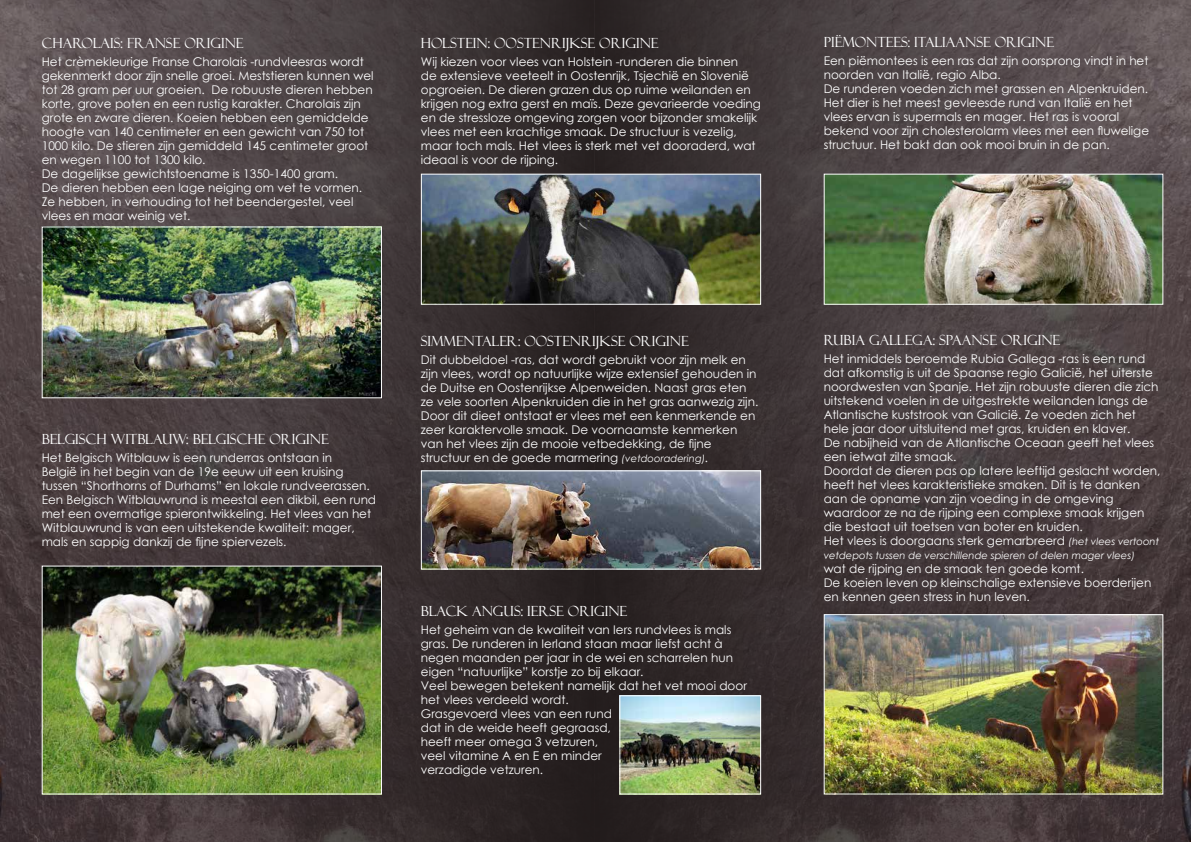
<style>
.page{position:relative;width:1191px;height:842px;background:#fff}
.page>*{position:absolute;margin:0;border:0;box-sizing:border-box;transform-origin:0 0}
.t1{font:14px "Felix Titling";color:#fff}
.t2{font:12px/14px "Century Gothic";color:#fff}
.t3{font:italic 10px "Century Gothic";color:#fff}
.s1{font-style:italic;font-size:10px}
.s2{font-style:italic}
</style>
<div class="page">
<img style="left:0;top:0;width:1191px;height:842px">
<img style="left:44px;top:228px;width:336px;height:168px">
<img style="left:44px;top:568px;width:336px;height:224px">
<img style="left:423px;top:472px;width:336px;height:96px">
<div style="left:421px;top:470px;width:340px;height:100px;border:1px solid #fff"></div>
<img style="left:423px;top:176px;width:336px;height:127px">
<div style="left:421px;top:174px;width:340px;height:131px;border:1px solid #fff"></div>
<img style="left:621px;top:697px;width:138px;height:95px">
<div style="left:619px;top:695px;width:142px;height:99px;border:1px solid #fff"></div>
<img style="left:825px;top:176px;width:336px;height:127px">
<div style="left:823px;top:174px;width:340px;height:131px;border:1px solid #fff"></div>
<img style="left:825px;top:616px;width:336px;height:176px">
<div style="left:823px;top:614px;width:340px;height:180px;border:1px solid #fff"></div>
<p class="t1" style="left:42px;top:35px;width:203px">CHAROLAIS: FRANSE ORIGINE</p>
<p class="t2" style="left:42px;top:54px;width:333px">Het crèmekleurige Franse Charolais -rundvleesras wordt gekenmerkt door zijn snelle groei. Meststieren kunnen wel tot 28 gram per uur groeien. De robuuste dieren hebben korte, grove poten en een rustig karakter. Charolais zijn grote en zware dieren. Koeien hebben een gemiddelde hoogte van 140 centimeter en een gewicht van 750 tot 1000 kilo. De stieren zijn gemiddeld 145 centimeter groot en wegen 1100 tot 1300 kilo.<br>De dagelijkse gewichtstoename is 1350-1400 gram.<br>De dieren hebben een lage neiging om vet te vormen.<br>Ze hebben, in verhouding tot het beendergestel, veel vlees en maar weinig vet.</p>
<p class="t1" style="left:42px;top:431px;width:288px">BELGISCH WITBLAUW: BELGISCHE ORIGINE</p>
<p class="t2" style="left:42px;top:450px;width:336px">Het Belgisch Witblauw is een runderras ontstaan in<br>België in het begin van de 19e eeuw uit een kruising tussen “Shorthorns of Durhams” en lokale rundveerassen.<br>Een Belgisch Witblauwrund is meestal een dikbil, een rund met een overmatige spierontwikkeling. Het vlees van het Witblauwrund is van een uitstekende kwaliteit: mager, mals en sappig dankzij de fijne spiervezels.</p>
<p class="t1" style="left:421px;top:35px;width:239px">HOLSTEIN: OOSTENRIJKSE ORIGINE</p>
<p class="t2" style="left:421px;top:54px;width:342px">Wij kiezen voor vlees van Holstein -runderen die binnen<br>de extensieve veeteelt in Oostenrijk, Tsjechië en Slovenië opgroeien. De dieren grazen dus op ruime weilanden en krijgen nog extra gerst en maïs. Deze gevarieerde voeding en de stressloze omgeving zorgen voor bijzonder smakelijk vlees met een krachtige smaak. De structuur is vezelig, maar toch mals. Het vlees is sterk met vet dooraderd, wat ideaal is voor de rijping.</p>
<p class="t1" style="left:421px;top:333px;width:269px">SIMMENTALER: OOSTENRIJKSE ORIGINE</p>
<p class="t2" style="left:421px;top:352px;width:339px">Dit dubbeldoel -ras, dat wordt gebruikt voor zijn melk en zijn vlees, wordt op natuurlijke wijze extensief gehouden in de Duitse en Oostenrijkse Alpenweiden. Naast gras eten ze vele soorten Alpenkruiden die in het gras aanwezig zijn.<br>Door dit dieet ontstaat er vlees met een kenmerkende en zeer karaktervolle smaak. De voornaamste kenmerken van het vlees zijn de mooie vetbedekking, de fijne structuur en de goede marmering <span class="s1">(vetdooradering)</span><span class="s2">.</span></p>
<p class="t1" style="left:421px;top:603px;width:208px">BLACK ANGUS: IERSE ORIGINE</p>
<p class="t2" style="left:421px;top:622px;width:327px">Het geheim van de kwaliteit van Iers rundvlees is mals gras. De runderen in Ierland staan maar liefst acht à negen maanden per jaar in de wei en scharrelen hun eigen “natuurlijke” korstje zo bij elkaar.<br>Veel bewegen betekent namelijk dat het vet mooi door het vlees verdeeld wordt.<br>Grasgevoerd vlees van een rund<br>dat in de weide heeft gegraasd,<br>heeft meer omega 3 vetzuren,<br>veel vitamine A en E en minder<br>verzadigde vetzuren.</p>
<p class="t1" style="left:823px;top:34px;width:232px">PIËMONTEES: ITALIAANSE ORIGINE</p>
<p class="t2" style="left:823px;top:54px;width:327px">Een piëmontees is een ras dat zijn oorsprong vindt in het noorden van Italië, regio Alba.<br>De runderen voeden zich met grassen en Alpenkruiden.<br>Het dier is het meest gevleesde rund van Italië en het vlees ervan is supermals en mager. Het ras is vooral bekend voor zijn cholesterolarm vlees met een fluwelige structuur. Het bakt dan ook mooi bruin in de pan.</p>
<p class="t1" style="left:823px;top:332px;width:238px">RUBIA GALLEGA: SPAANSE ORIGINE</p>
<p class="t2" style="left:823px;top:352px;width:338px">Het inmiddels beroemde Rubia Gallega -ras is een rund dat afkomstig is uit de Spaanse regio Galicië, het uiterste noordwesten van Spanje. Het zijn robuuste dieren die zich uitstekend voelen in de uitgestrekte weilanden langs de Atlantische kuststrook van Galicië. Ze voeden zich het hele jaar door uitsluitend met gras, kruiden en klaver.<br>De nabijheid van de Atlantische Oceaan geeft het vlees een ietwat zilte smaak.<br>Doordat de dieren pas op latere leeftijd geslacht worden, heeft het vlees karakteristieke smaken. Dit is te danken aan de opname van zijn voeding in de omgeving waardoor ze na de rijping een complexe smaak krijgen die bestaat uit toetsen van boter en kruiden.<br>Het vlees is doorgaans sterk gemarbreerd <span class="s1">(het vlees vertoont</span></p>
<p class="t3" style="left:823px;top:548px;width:313px">vetdepots tussen de verschillende spieren of delen mager vlees)</p>
<p class="t2" style="left:823px;top:562px;width:329px">wat de rijping en de smaak ten goede komt.<br>De koeien leven op kleinschalige extensieve boerderijen en kennen geen stress in hun leven.</p>
</div>
